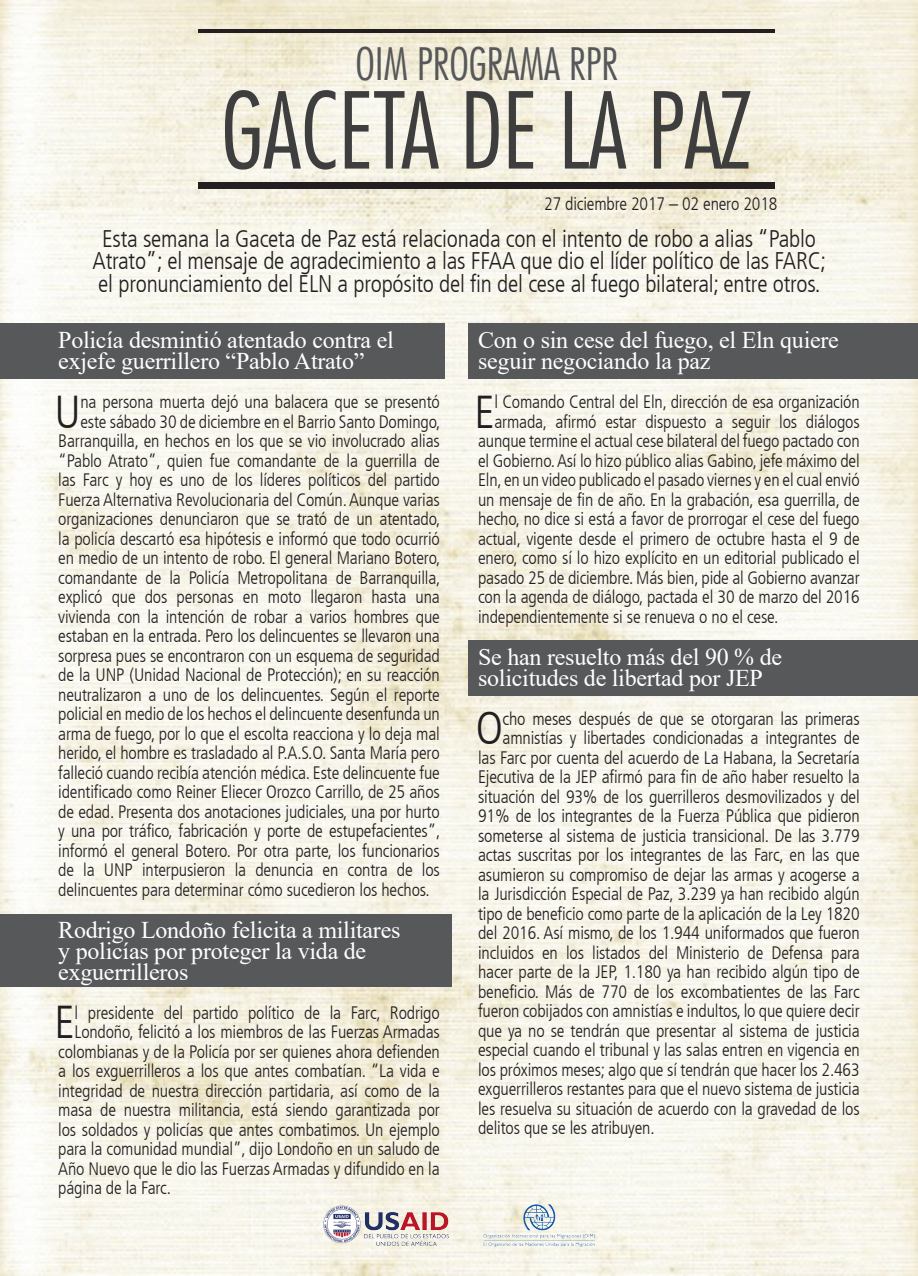
<style>
.page{position:relative;width:918px;height:1276px;background:#fff}
.page>*{position:absolute;margin:0;border:0;box-sizing:border-box;transform-origin:0 0}
.t1{font:300 condensed 102.75px "Futura LT";color:#3e3e3f}
.t2{font:300 condensed 45.9px "Frutiger LT";color:#231f20}
.t3{font:300 condensed 43.65px "Futura LT";color:#57585a}
.t4{font:24px/21px "Times New Roman";letter-spacing:-.01em;color:#fff}
.t5{font:300 condensed 24px/22.5px "Frutiger LT";letter-spacing:-.01em;color:#231f20;text-align:center}
.t6{font:300 condensed 18px "Frutiger LT";letter-spacing:-.01em;color:#231f20}
</style>
<div class="page">
<img style="left:0;top:0;width:918px;height:1276px">
<div style="left:0;top:323px;width:445px;height:56px;background:#57585a"></div>
<div style="left:469px;top:323px;width:449px;height:56px;background:#57585a"></div>
<div style="left:469px;top:640px;width:449px;height:55px;background:#57585a"></div>
<div style="left:0;top:914px;width:452px;height:72px;background:#57585a"></div>
<hr style="left:199px;top:29px;width:576px;height:4px;background:#231f20">
<div style="left:199px;top:182px;width:576px;height:7px;background:#231f20"></div>
<img style="left:315px;top:1189px;width:288px;height:72px">
<h3 class="t3" style="left:356px;top:38px;width:264px">OIM PROGRAMA RPR</h3>
<h1 class="t1" style="left:221px;top:70px;width:533px">GACETA DE LA PAZ</h1>
<p class="t6" style="left:544px;top:193px;width:235px">27 diciembre 2017 – 02 enero 2018</p>
<p class="t5" style="left:93px;top:227px;width:735px">Esta semana la Gaceta de Paz está relacionada con el intento de robo a alias “Pablo<br>Atrato”; el mensaje de agradecimiento a las FFAA que dio el líder político de las FARC; el pronunciamiento del ELN a propósito del fin del cese al fuego bilateral; entre otros.</p>
<p class="t4" style="left:58px;top:329px;width:337px">Policía desmintió atentado contra el exjefe guerrillero “Pablo Atrato”</p>
<p class="t2" style="left:55px;top:385px;width:28px">U</p>
<p class="t6" style="left:80px;top:391px;width:361px">na persona muerta dejó una balacera que se presentó</p>
<p class="t6" style="left:80px;top:411px;width:362px">este sábado 30 de diciembre en el Barrio Santo Domingo,</p>
<p class="t6" style="left:58px;top:430px;width:383px">Barranquilla, en hechos en los que se vio involucrado alias</p>
<p class="t6" style="left:58px;top:450px;width:383px">“Pablo Atrato”, quien fue comandante de la guerrilla de</p>
<p class="t6" style="left:58px;top:469px;width:383px">las Farc y hoy es uno de los líderes políticos del partido</p>
<p class="t6" style="left:58px;top:489px;width:383px">Fuerza Alternativa Revolucionaria del Común. Aunque varias</p>
<p class="t6" style="left:58px;top:508px;width:384px">organizaciones denunciaron que se trató de un atentado,</p>
<p class="t6" style="left:58px;top:528px;width:383px">la policía descartó esa hipótesis e informó que todo ocurrió</p>
<p class="t6" style="left:58px;top:547px;width:384px">en medio de un intento de robo. El general Mariano Botero,</p>
<p class="t6" style="left:58px;top:567px;width:384px">comandante de la Policía Metropolitana de Barranquilla,</p>
<p class="t6" style="left:58px;top:586px;width:383px">explicó que dos personas en moto llegaron hasta una</p>
<p class="t6" style="left:58px;top:606px;width:383px">vivienda con la intención de robar a varios hombres que</p>
<p class="t6" style="left:58px;top:625px;width:383px">estaban en la entrada. Pero los delincuentes se llevaron una</p>
<p class="t6" style="left:58px;top:645px;width:383px">sorpresa pues se encontraron con un esquema de seguridad</p>
<p class="t6" style="left:58px;top:664px;width:383px">de la UNP (Unidad Nacional de Protección); en su reacción</p>
<p class="t6" style="left:58px;top:684px;width:383px">neutralizaron a uno de los delincuentes. Según el reporte</p>
<p class="t6" style="left:58px;top:703px;width:383px">policial en medio de los hechos el delincuente desenfunda un</p>
<p class="t6" style="left:58px;top:723px;width:383px">arma de fuego, por lo que el escolta reacciona y lo deja mal</p>
<p class="t6" style="left:58px;top:742px;width:383px">herido, el hombre es trasladado al P.A.S.O. Santa María pero</p>
<p class="t6" style="left:58px;top:762px;width:383px">falleció cuando recibía atención médica. Este delincuente fue</p>
<p class="t6" style="left:58px;top:781px;width:383px">identificado como Reiner Eliecer Orozco Carrillo, de 25 años</p>
<p class="t6" style="left:58px;top:801px;width:383px">de edad. Presenta dos anotaciones judiciales, una por hurto</p>
<p class="t6" style="left:58px;top:820px;width:384px">y una por tráfico, fabricación y porte de estupefacientes”,</p>
<p class="t6" style="left:58px;top:840px;width:383px">informó el general Botero. Por otra parte, los funcionarios</p>
<p class="t6" style="left:58px;top:859px;width:383px">de la UNP interpusieron la denuncia en contra de los</p>
<p class="t6" style="left:58px;top:879px;width:373px">delincuentes para determinar cómo sucedieron los hechos.</p>
<p class="t4" style="left:58px;top:918px;width:344px">Rodrigo Londoño felicita a militares y policías por proteger la vida de exguerrilleros</p>
<p class="t2" style="left:55px;top:996px;width:22px">E</p>
<p class="t6" style="left:75px;top:1002px;width:367px">l presidente del partido político de la Farc, Rodrigo</p>
<p class="t6" style="left:75px;top:1021px;width:367px">Londoño, felicitó a los miembros de las Fuerzas Armadas</p>
<p class="t6" style="left:58px;top:1041px;width:383px">colombianas y de la Policía por ser quienes ahora defienden</p>
<p class="t6" style="left:58px;top:1060px;width:383px">a los exguerrilleros a los que antes combatían. “La vida e</p>
<p class="t6" style="left:58px;top:1080px;width:383px">integridad de nuestra dirección partidaria, así como de la</p>
<p class="t6" style="left:58px;top:1099px;width:383px">masa de nuestra militancia, está siendo garantizada por</p>
<p class="t6" style="left:58px;top:1119px;width:383px">los soldados y policías que antes combatimos. Un ejemplo</p>
<p class="t6" style="left:58px;top:1138px;width:383px">para la comunidad mundial”, dijo Londoño en un saludo de</p>
<p class="t6" style="left:58px;top:1158px;width:383px">Año Nuevo que le dio las Fuerzas Armadas y difundido en la</p>
<p class="t6" style="left:58px;top:1177px;width:114px">página de la Farc.</p>
<p class="t4" style="left:478px;top:329px;width:362px">Con o sin cese del fuego, el Eln quiere seguir negociando la paz</p>
<p class="t2" style="left:474px;top:385px;width:22px">E</p>
<p class="t6" style="left:494px;top:391px;width:367px">l Comando Central del Eln, dirección de esa organización</p>
<p class="t6" style="left:494px;top:411px;width:367px">armada, afirmó estar dispuesto a seguir los diálogos</p>
<p class="t6" style="left:478px;top:430px;width:383px">aunque termine el actual cese bilateral del fuego pactado con</p>
<p class="t6" style="left:478px;top:450px;width:383px">el Gobierno. Así lo hizo público alias Gabino, jefe máximo del</p>
<p class="t6" style="left:478px;top:469px;width:383px">Eln, en un video publicado el pasado viernes y en el cual envió</p>
<p class="t6" style="left:478px;top:489px;width:383px">un mensaje de fin de año. En la grabación, esa guerrilla, de</p>
<p class="t6" style="left:478px;top:508px;width:383px">hecho, no dice si está a favor de prorrogar el cese del fuego</p>
<p class="t6" style="left:478px;top:528px;width:383px">actual, vigente desde el primero de octubre hasta el 9 de</p>
<p class="t6" style="left:478px;top:547px;width:383px">enero, como sí lo hizo explícito en un editorial publicado el</p>
<p class="t6" style="left:478px;top:567px;width:383px">pasado 25 de diciembre. Más bien, pide al Gobierno avanzar</p>
<p class="t6" style="left:478px;top:586px;width:383px">con la agenda de diálogo, pactada el 30 de marzo del 2016</p>
<p class="t6" style="left:478px;top:606px;width:302px">independientemente si se renueva o no el cese.</p>
<p class="t4" style="left:478px;top:645px;width:306px">Se han resuelto más del 90 % de solicitudes de libertad por JEP</p>
<p class="t2" style="left:476px;top:702px;width:29px">O</p>
<p class="t6" style="left:503px;top:708px;width:359px">cho meses después de que se otorgaran las primeras</p>
<p class="t6" style="left:503px;top:727px;width:359px">amnistías y libertades condicionadas a integrantes de</p>
<p class="t6" style="left:478px;top:747px;width:383px">las Farc por cuenta del acuerdo de La Habana, la Secretaría</p>
<p class="t6" style="left:478px;top:766px;width:383px">Ejecutiva de la JEP afirmó para fin de año haber resuelto la</p>
<p class="t6" style="left:478px;top:786px;width:383px">situación del 93% de los guerrilleros desmovilizados y del</p>
<p class="t6" style="left:478px;top:805px;width:383px">91% de los integrantes de la Fuerza Pública que pidieron</p>
<p class="t6" style="left:478px;top:825px;width:383px">someterse al sistema de justicia transicional. De las 3.779</p>
<p class="t6" style="left:478px;top:844px;width:383px">actas suscritas por los integrantes de las Farc, en las que</p>
<p class="t6" style="left:478px;top:864px;width:383px">asumieron su compromiso de dejar las armas y acogerse a</p>
<p class="t6" style="left:478px;top:883px;width:383px">la Jurisdicción Especial de Paz, 3.239 ya han recibido algún</p>
<p class="t6" style="left:478px;top:903px;width:383px">tipo de beneficio como parte de la aplicación de la Ley 1820</p>
<p class="t6" style="left:478px;top:922px;width:383px">del 2016. Así mismo, de los 1.944 uniformados que fueron</p>
<p class="t6" style="left:478px;top:942px;width:383px">incluidos en los listados del Ministerio de Defensa para</p>
<p class="t6" style="left:478px;top:961px;width:383px">hacer parte de la JEP, 1.180 ya han recibido algún tipo de</p>
<p class="t6" style="left:478px;top:981px;width:383px">beneficio. Más de 770 de los excombatientes de las Farc</p>
<p class="t6" style="left:478px;top:1000px;width:383px">fueron cobijados con amnistías e indultos, lo que quiere decir</p>
<p class="t6" style="left:478px;top:1020px;width:383px">que ya no se tendrán que presentar al sistema de justicia</p>
<p class="t6" style="left:478px;top:1039px;width:383px">especial cuando el tribunal y las salas entren en vigencia en</p>
<p class="t6" style="left:478px;top:1059px;width:383px">los próximos meses; algo que sí tendrán que hacer los 2.463</p>
<p class="t6" style="left:478px;top:1078px;width:383px">exguerrilleros restantes para que el nuevo sistema de justicia</p>
<p class="t6" style="left:478px;top:1098px;width:383px">les resuelva su situación de acuerdo con la gravedad de los</p>
<p class="t6" style="left:478px;top:1117px;width:178px">delitos que se les atribuyen.</p>
</div>
